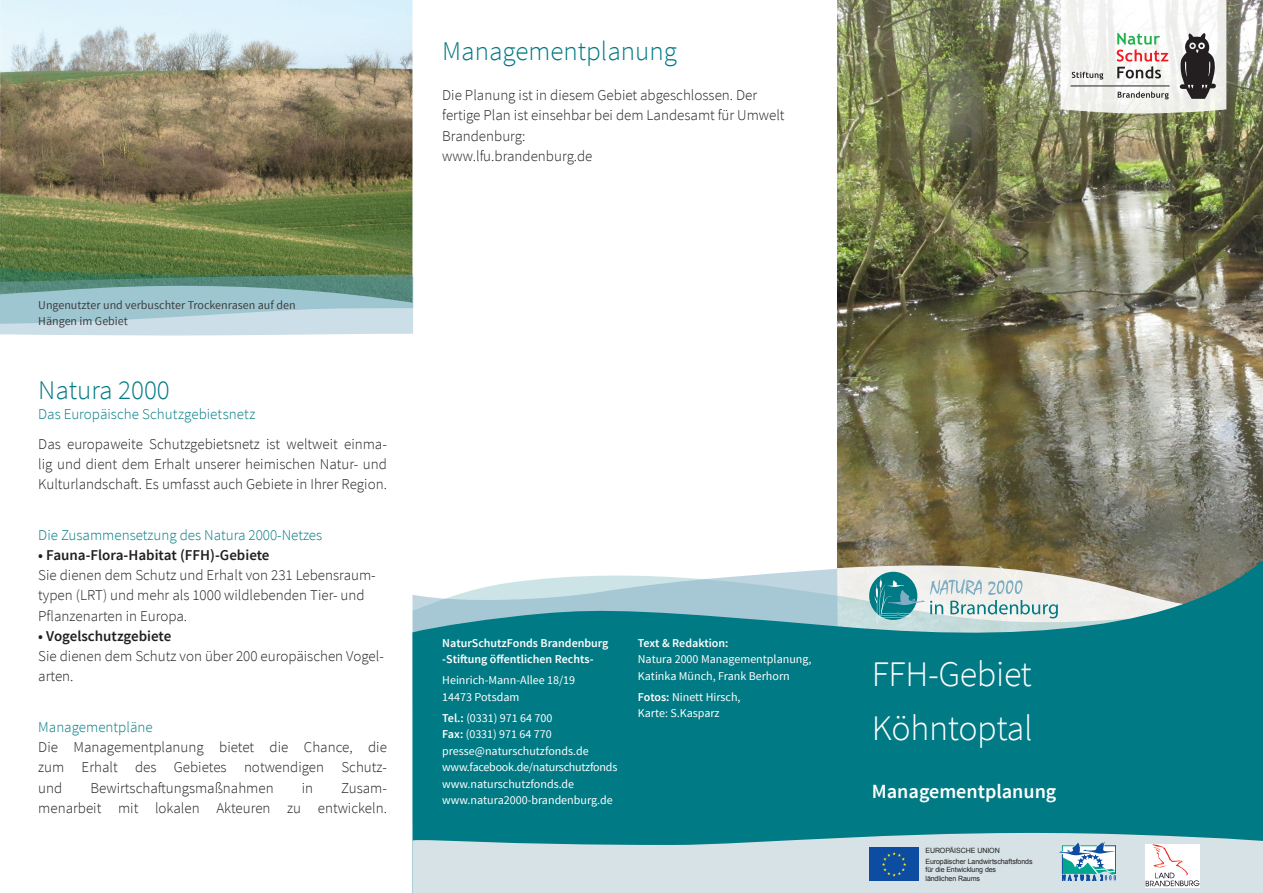
<style>
.page{position:relative;width:1263px;height:893px;background:#fff}
.page>*{position:absolute;margin:0;border:0;box-sizing:border-box;transform-origin:0 0}
.t1{font:300 36px/54px "Source Sans Pro";letter-spacing:-.01em;color:#fff}
.t2{font:300 27px "Source Sans Pro";color:#007a84}
.t3{font:600 20.1px "Source Sans Pro";color:#fff}
.t4{font:300 15px/20.2px "Source Sans Pro";color:#231f20}
.t5{font:300 15px "Source Sans Pro";color:#007a84}
.t6{font:600 15px "Source Sans Pro";color:#231f20}
.t7{font:12px/16.5px "Source Sans Pro";color:#fff}
.t8{font:600 12px/16.5px "Source Sans Pro";color:#fff}
.t9{font:12px/16.5px "Source Sans Pro";color:#3e3e3f}
.t10{font:7.2px/10.8px "Arial";letter-spacing:-.015em;color:#231f20}
.s1{font-weight:600}
</style>
<div class="page">
<img style="left:0;top:0;width:412px;height:268px">
<svg style="left:0;top:268px;width:413px;height:68px;background:#93b6b4"></svg>
<img style="left:838px;top:0;width:425px;height:549px">
<svg style="left:412px;top:549px;width:851px;height:279px;background:#2a8b93"></svg>
<svg style="left:412px;top:828px;width:851px;height:65px;background:#adced2"></svg>
<img style="left:1146px;top:844px;width:53px;height:43px">
<div style="left:869px;top:848px;width:50px;height:33px;background:#0d4da1"></div>
<svg style="left:882px;top:852px;width:24px;height:25px"></svg>
<div style="left:869px;top:572px;width:48px;height:48px;background:#007a84;border-radius:50%"></div>
<svg style="left:874px;top:577px;width:184px;height:47px"></svg>
<svg style="left:1060px;top:0;width:166px;height:114px"></svg>
<svg style="left:1059px;top:841px;width:57px;height:40px"></svg>
<p class="t9" style="left:38px;top:297px;width:259px">Ungenutzter und verbuschter Trockenrasen auf den<br>Hängen im Gebiet</p>
<h2 class="t2" style="left:442px;top:34px;width:236px">Managementplanung</h2>
<p class="t4" style="left:442px;top:85px;width:344px">Die Planung ist in diesem Gebiet abgeschlossen. Der fertige Plan ist einsehbar bei dem Landesamt für Umwelt Brandenburg:<br>www.lfu.brandenburg.de</p>
<h2 class="t2" style="left:38px;top:373px;width:133px">Natura 2000</h2>
<p class="t5" style="left:38px;top:405px;width:219px">Das Europäische Schutzgebietsnetz</p>
<p class="t4" style="left:38px;top:434px;width:350px;text-align:justify">Das europaweite Schutzgebietsnetz ist weltweit einma&shy;lig und dient dem Erhalt unserer heimischen Natur- und Kulturlandschaft. Es umfasst auch Gebiete in Ihrer Region.</p>
<p class="t5" style="left:38px;top:526px;width:286px">Die Zusammensetzung des Natura 2000-Netzes</p>
<p class="t6" style="left:38px;top:545px;width:233px">• Fauna-Flora-Habitat (FFH)-Gebiete</p>
<p class="t4" style="left:38px;top:565px;width:339px">Sie dienen dem Schutz und Erhalt von 231 Lebensraum&shy;typen (LRT) und mehr als 1000 wildlebenden Tier- und<br>Pflanzenarten in Europa.</p>
<p class="t6" style="left:38px;top:626px;width:135px">• Vogelschutzgebiete</p>
<p class="t4" style="left:38px;top:646px;width:347px">Sie dienen dem Schutz von über 200 europäischen Vogel&shy;arten.</p>
<p class="t5" style="left:38px;top:718px;width:116px">Managementpläne</p>
<p class="t4" style="left:38px;top:737px;width:350px;text-align:justify">Die Managementplanung bietet die Chance, die zum Erhalt des Gebietes notwendigen Schutz&shy;und</p>
<p class="t8" style="left:638px;top:635px;width:92px">Text &amp; Redaktion:</p>
<p class="t7" style="left:638px;top:651px;width:175px">Natura 2000 Managementplanung,<br>Katinka Münch, Frank Berhorn</p>
<p class="t7" style="left:638px;top:689px;width:104px"><span class="s1">Fotos:</span> Ninett Hirsch,<br>Karte: S.Kasparz</p>
<p class="t8" style="left:442px;top:635px;width:168px">NaturSchutzFonds Brandenburg -Stiftung öffentlichen Rechts-</p>
<p class="t7" style="left:442px;top:672px;width:134px">Heinrich-Mann-Allee 18/19<br>14473 Potsdam</p>
<p class="t7" style="left:442px;top:710px;width:177px"><span class="s1">Tel.:</span> (0331) 971 64 700<br><span class="s1">Fax:</span> (0331) 971 64 770 presse@naturschutzfonds.de www.facebook.de/naturschutzfonds www.naturschutzfonds.de www.natura2000-brandenburg.de</p>
<h1 class="t1" style="left:872px;top:647px;width:162px">FFH-Gebiet<br>Köhntoptal</h1>
<p class="t4" style="left:90px;top:777px;width:185px">Bewirtschaftungsmaßnahmen</p>
<p class="t4" style="left:302px;top:777px;width:13px">in</p>
<p class="t4" style="left:38px;top:777px;width:350px;text-align:right">Zusam-<br>menarbeit mit lokalen Akteuren zu entwickeln.</p>
<h3 class="t3" style="left:872px;top:778px;width:186px">Managementplanung</h3>
<p class="t10" style="left:925px;top:845px;width:109px">EUROPÄISCHE UNION<br>Europäischer Landwirtschaftsfonds</p>
<p class="t10" style="left:925px;top:866px;width:72px;line-height:8.7px">für die Entwicklung des ländlichen Raums</p>
</div>
